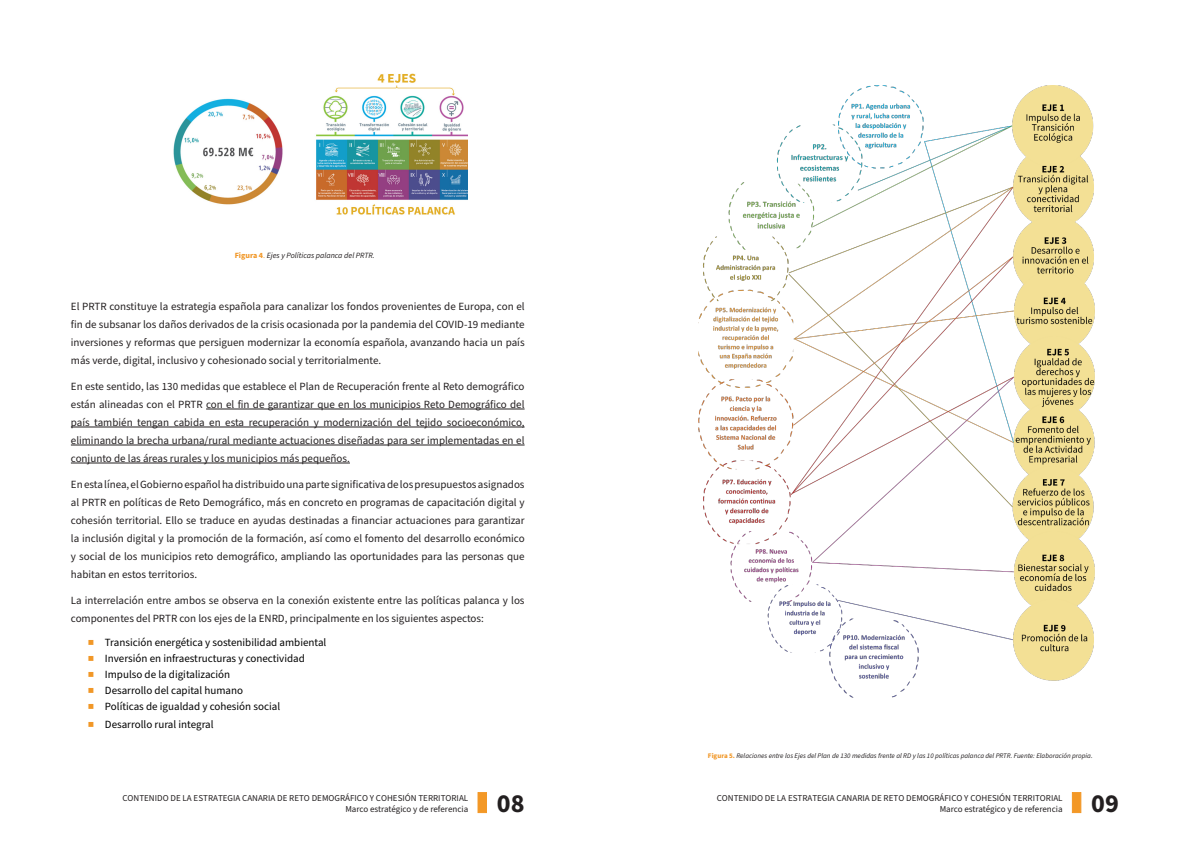
<style>
.page{position:relative;width:1191px;height:842px;background:#fff}
.page>*{position:absolute;margin:0;border:0;box-sizing:border-box;transform-origin:0 0}
.t1{font:700 26px "Source Sans Pro";color:#231f20}
.t2{font:11px/18px "Source Sans Pro";color:#231f20;text-align:justify}
.t3{font:11px/18px "Source Sans 3";color:#231f20;text-align:justify}
.Lista_con_Iconos{font:11px "Source Sans Pro";color:#000}
.t4{font:9px/10.8px "Source Sans Pro";color:#231f20;text-align:right}
.t5{font:italic 8px "Source Sans 3";color:#231f20}
.t6{font:italic 7px "Source Sans 3";color:#231f20}
.s1{font-family:"Source Sans Pro";font-weight:700;font-style:normal;color:#f19727}
.s2{font-family:"Source Sans Pro";font-style:normal;color:#f19727}
.s3{font-family:"Source Sans Pro"}
.s4{font-family:"Source Sans 3";font-weight:700;font-size:10.8px;color:#f19727}
</style>
<div class="page">
<div style="left:1071px;top:792px;width:10px;height:21px;background:#f39826;border:1px solid #f39826"></div>
<div style="left:477px;top:792px;width:10px;height:21px;background:#f39826;border:1px solid #f39826"></div>
<hr style="left:206px;top:409px;width:318px;height:1px;background:#231f20">
<hr style="left:71px;top:427px;width:453px;height:1px;background:#231f20">
<hr style="left:71px;top:445px;width:453px;height:1px;background:#231f20">
<hr style="left:71px;top:463px;width:279px;height:1px;background:#231f20">
<img style="left:698px;top:85px;width:397px;height:612px">
<img style="left:173px;top:73px;width:294px;height:142px">
<p class="t5" style="left:235px;top:250px;width:142px"><span class="s1">Figura 4</span><span class="s2">.</span> Ejes y Políticas palanca del PRTR.</p>
<p class="t2" style="left:71px;top:298px;width:455px">El PRTR constituye la estrategia española para canalizar los fondos provenientes de Europa, con el fin de subsanar los daños derivados de la crisis ocasionada por la pandemia del COVID-19 mediante inversiones y reformas que persiguen modernizar la economía española, avanzando hacia un país más verde, digital, inclusivo y cohesionado social y territorialmente.</p>
<p class="t3" style="left:71px;top:377px;width:455px"><span class="s3">En este sentido, las 130 medidas que establece el Plan de Recuperación frente al Reto demográfico están alineadas con el PRTR</span> con el fin de garantizar que en los municipios Reto Demográfico del país también tengan cabida en esta recuperación y modernización del tejido socioeconómico, eliminando la brecha urbana/rural mediante actuaciones diseñadas para ser implementadas en el conjunto de las áreas rurales y los municipios más pequeños.</p>
<p class="t2" style="left:71px;top:476px;width:455px">En esta línea, el Gobierno español ha distribuido una parte significativa de los presupuestos asignados al PRTR en políticas de Reto Demográfico, más en concreto en programas de capacitación digital y cohesión territorial. Ello se traduce en ayudas destinadas a financiar actuaciones para garantizar la inclusión digital y la promoción de la formación, así como el fomento del desarrollo económico y social de los municipios reto demográfico, ampliando las oportunidades para las personas que habitan en estos territorios.</p>
<p class="t2" style="left:71px;top:592px;width:455px">La interrelación entre ambos se observa en la conexión existente entre las políticas palanca y los componentes del PRTR con los ejes de la ENRD, principalmente en los siguientes aspectos:</p>
<p class="Lista_con_Iconos" style="left:88px;top:635px;width:240px"><span class="s4">■</span> Transición energética y sostenibilidad ambiental</p>
<p class="Lista_con_Iconos" style="left:88px;top:651px;width:218px"><span class="s4">■</span> Inversión en infraestructuras y conectividad</p>
<p class="Lista_con_Iconos" style="left:88px;top:667px;width:144px"><span class="s4">■</span> Impulso de la digitalización</p>
<p class="Lista_con_Iconos" style="left:88px;top:683px;width:157px"><span class="s4">■</span> Desarrollo del capital humano</p>
<p class="Lista_con_Iconos" style="left:88px;top:699px;width:194px"><span class="s4">■</span> Políticas de igualdad y cohesión social</p>
<p class="Lista_con_Iconos" style="left:88px;top:717px;width:127px"><span class="s4">■</span> Desarrollo rural integral</p>
<p class="t4" style="left:122px;top:793px;width:347px">CONTENIDO DE LA ESTRATEGIA CANARIA DE RETO DEMOGRÁFICO Y COHESIÓN TERRITORIAL<br>Marco estratégico y de referencia</p>
<h1 class="t1" style="left:497px;top:785px;width:29px">08</h1>
<p class="t6" style="left:708px;top:751px;width:386px"><span class="s1">Figura 5.</span> Relaciones entre los Ejes del Plan de 130 medidas frente al RD y las 10 políticas palanca del PRTR. Fuente: Elaboración propia.</p>
<p class="t4" style="left:717px;top:793px;width:347px">CONTENIDO DE LA ESTRATEGIA CANARIA DE RETO DEMOGRÁFICO Y COHESIÓN TERRITORIAL<br>Marco estratégico y de referencia</p>
<h1 class="t1" style="left:1091px;top:785px;width:29px">09</h1>
</div>
